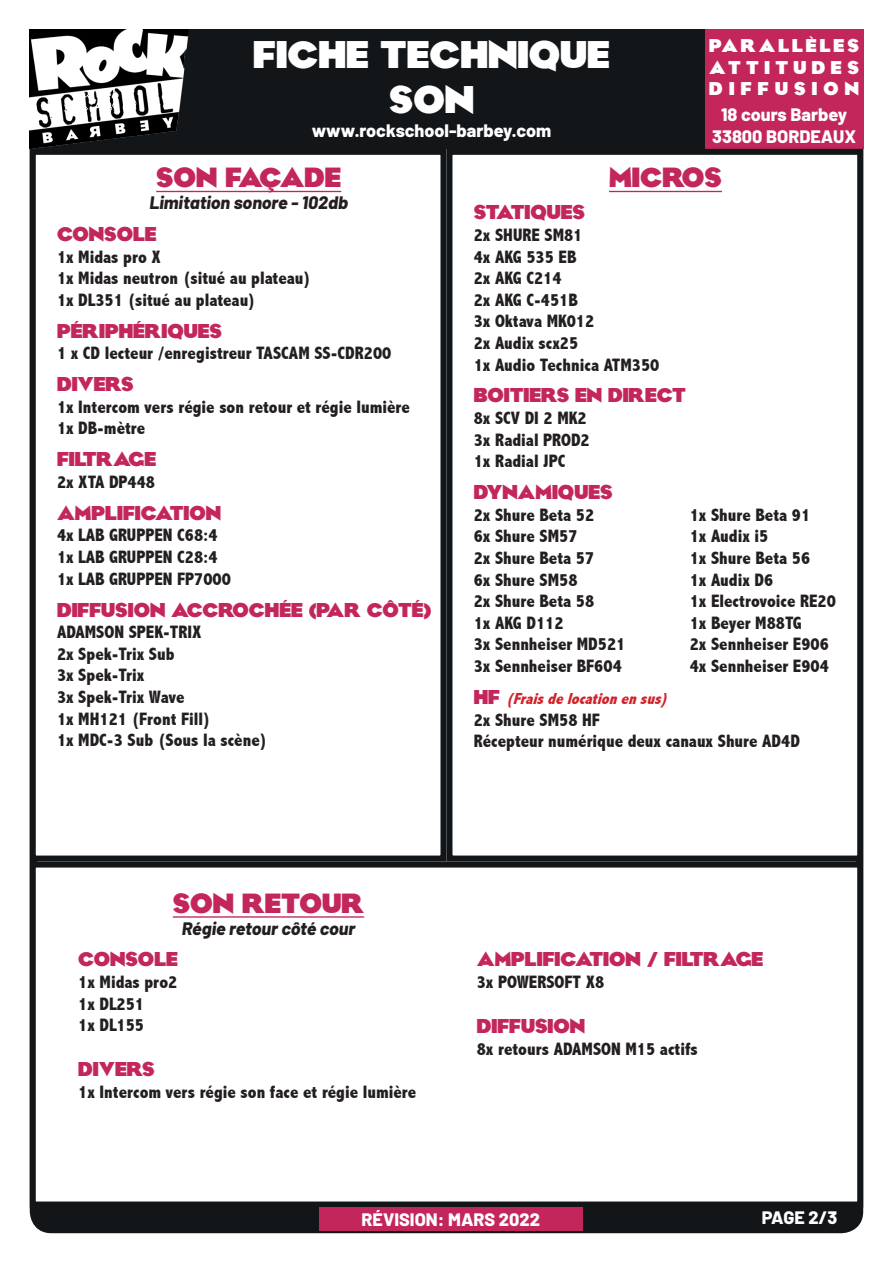
<style>
.page{position:relative;width:893px;height:1263px;background:#fff}
.page>*{position:absolute;margin:0;border:0;box-sizing:border-box;transform-origin:0 0}
.t1{font:37.5px/45px "Resolute NFW01";color:#fff;text-align:center}
.t2{font:27px "Resolute NFW01";color:#c3265b}
.t3{font:19.5px "Resolute NFW01";color:#c3265b}
.t4{font:800 condensed 18px/21.6px "Abadi";color:#231f20}
.t5{font:800 18px/21.6px "Barlow";color:#fff;text-align:center}
.t6{font:italic 800 18px "Barlow";color:#231f20}
.t7{font:18px/21.6px "Resolute NFW01";letter-spacing:.305em;color:#fff;text-align:justify}
.t8{font:italic 800 condensed 16.05px "Abadi";color:#d1232a}
.s1{font-family:"Resolute NFW01";font-weight:400;font-style:normal;font-stretch:normal;font-size:19.5px;color:#c3265b}
</style>
<div class="page">
<div style="left:30px;top:30px;width:833px;height:119px;background:#131619"></div>
<img style="left:30px;top:30px;width:159px;height:119px">
<div style="left:705px;top:30px;width:158px;height:119px;background:#c3265b"></div>
<div style="left:34px;top:1207px;width:825px;height:22px;background:#131619"></div>
<hr style="left:156px;top:191px;width:185px;height:1px;background:#c3265b">
<div style="left:30px;top:149px;width:416px;height:712px;border:6px solid #131619"></div>
<hr style="left:173px;top:916px;width:191px;height:2px;background:#c3265b">
<div style="left:30px;top:861px;width:833px;height:346px;border:6px solid #131619"></div>
<hr style="left:609px;top:191px;width:113px;height:1px;background:#c3265b">
<div style="left:446px;top:149px;width:417px;height:712px;border:6px solid #131619"></div>
<div style="left:319px;top:1207px;width:264px;height:24px;background:#c3265b"></div>
<h1 class="t1" style="left:253px;top:32px;width:358px">FICHE TECHNIQUE<br>SON</h1>
<p class="t5" style="left:312px;top:119px;width:241px">www.rockschool-barbey.com</p>
<p class="t7" style="left:709px;top:35px;width:151px">PARALLÈLES ATTITUDES DIFFUSION</p>
<p class="t5" style="left:712px;top:102px;width:145px">18 cours Barbey<br>33800 BORDEAUX</p>
<h2 class="t2" style="left:156px;top:163px;width:187px">SON FAÇADE</h2>
<p class="t6" style="left:149px;top:189px;width:200px">Limitation sonore - 102db</p>
<p class="t3" style="left:57px;top:223px;width:101px">CONSOLE</p>
<p class="t4" style="left:57px;top:246px;width:256px">1x Midas pro X<br>1x Midas neutron (situé au plateau)<br>1x DL351 (situé au plateau)</p>
<p class="t3" style="left:57px;top:320px;width:167px">PÉRIPHÉRIQUES</p>
<p class="t4" style="left:57px;top:342px;width:336px">1 x CD lecteur /enregistreur TASCAM SS-CDR200</p>
<p class="t3" style="left:57px;top:373px;width:78px">DIVERS</p>
<p class="t4" style="left:57px;top:396px;width:354px">1x Intercom vers régie son retour et régie lumière<br>1x DB-mètre</p>
<p class="t3" style="left:57px;top:449px;width:101px">FILTRAGE</p>
<p class="t4" style="left:57px;top:471px;width:100px">2x XTA DP448</p>
<p class="t3" style="left:57px;top:502px;width:166px">AMPLIFICATION</p>
<p class="t4" style="left:57px;top:525px;width:175px">4x LAB GRUPPEN C68:4<br>1x LAB GRUPPEN C28:4<br>1x LAB GRUPPEN FP7000</p>
<p class="t3" style="left:57px;top:599px;width:376px">DIFFUSION ACCROCHÉE (PAR CÔTÉ)</p>
<p class="t4" style="left:57px;top:621px;width:212px">ADAMSON SPEK-TRIX<br>2x Spek-Trix Sub<br>3x Spek-Trix<br>3x Spek-Trix Wave<br>1x MH121 (Front Fill)<br>1x MDC-3 Sub (Sous la scène)</p>
<h2 class="t2" style="left:609px;top:163px;width:114px">MICROS</h2>
<p class="t3" style="left:474px;top:202px;width:113px">STATIQUES</p>
<p class="t4" style="left:474px;top:224px;width:187px">2x SHURE SM81<br>4x AKG 535 EB<br>2x AKG C214<br>2x AKG C-451B<br>3x Oktava MK012<br>2x Audix scx25<br>1x Audio Technica ATM350</p>
<p class="t3" style="left:474px;top:385px;width:214px">BOITIERS EN DIRECT</p>
<p class="t4" style="left:474px;top:407px;width:118px">8x SCV DI 2 MK2<br>3x Radial PROD2<br>1x Radial JPC</p>
<p class="t3" style="left:474px;top:481px;width:140px">DYNAMIQUES</p>
<p class="t4" style="left:474px;top:504px;width:122px">2x Shure Beta 52</p>
<p class="t4" style="left:690px;top:504px;width:122px">1x Shure Beta 91</p>
<p class="t4" style="left:474px;top:526px;width:105px">6x Shure SM57</p>
<p class="t4" style="left:690px;top:526px;width:80px">1x Audix i5</p>
<p class="t4" style="left:474px;top:547px;width:122px">2x Shure Beta 57</p>
<p class="t4" style="left:690px;top:547px;width:122px">1x Shure Beta 56</p>
<p class="t4" style="left:474px;top:569px;width:105px">6x Shure SM58</p>
<p class="t4" style="left:690px;top:569px;width:85px">1x Audix D6</p>
<p class="t4" style="left:474px;top:590px;width:122px">2x Shure Beta 58</p>
<p class="t4" style="left:690px;top:590px;width:148px">1x Electrovoice RE20</p>
<p class="t4" style="left:474px;top:612px;width:91px">1x AKG D112</p>
<p class="t4" style="left:690px;top:612px;width:114px">1x Beyer M88TG</p>
<p class="t4" style="left:474px;top:634px;width:153px">3x Sennheiser MD521</p>
<p class="t4" style="left:690px;top:634px;width:141px">2x Sennheiser E906</p>
<p class="t4" style="left:474px;top:655px;width:150px">3x Sennheiser BF604</p>
<p class="t4" style="left:690px;top:655px;width:141px">4x Sennheiser E904</p>
<p class="t8" style="left:474px;top:689px;width:200px"><span class="s1">H F</span> (Fraisdelocationensus)</p>
<p class="t4" style="left:474px;top:709px;width:328px">2x Shure SM58 HF<br>Récepteur numérique deux canaux Shure AD4D</p>
<h2 class="t2" style="left:173px;top:888px;width:193px">SON RETOUR</h2>
<p class="t6" style="left:182px;top:915px;width:175px">Régie retour côté cour</p>
<p class="t3" style="left:78px;top:949px;width:101px">CONSOLE</p>
<p class="t4" style="left:78px;top:971px;width:101px">1x Midas pro2<br>1x DL251<br>1x DL155</p>
<p class="t3" style="left:78px;top:1058px;width:78px">DIVERS</p>
<p class="t4" style="left:78px;top:1081px;width:340px">1x Intercom vers régie son face et régie lumière</p>
<p class="t3" style="left:477px;top:949px;width:288px">AMPLIFICATION / FILTRAGE</p>
<p class="t4" style="left:477px;top:971px;width:129px">3x POWERSOFT X8</p>
<p class="t3" style="left:477px;top:1015px;width:110px">DIFFUSION</p>
<p class="t4" style="left:477px;top:1038px;width:222px">8x retours ADAMSON M15 actifs</p>
<p class="t5" style="left:362px;top:1207px;width:180px">RÉVISION: MARS 2022</p>
<p class="t5" style="left:762px;top:1205px;width:77px">PAGE 2/3</p>
</div>
